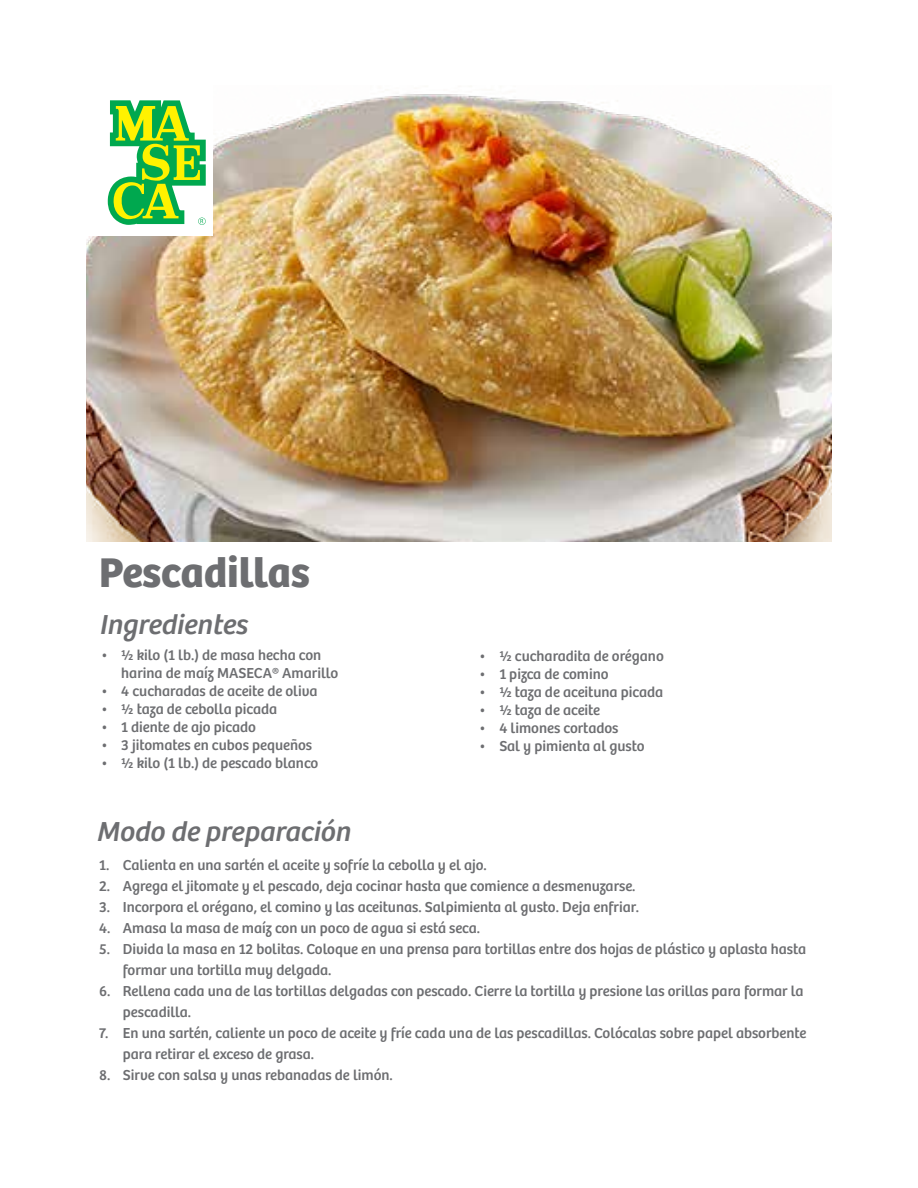
<style>
.page{position:relative;width:918px;height:1188px;background:#fff}
.page>*{position:absolute;margin:0;border:0;box-sizing:border-box;transform-origin:0 0}
.t1{font:700 43.05px "Bree";color:#6d6e71}
.t2{font:italic 28.5px "Bree";color:#6d6e71}
.t3{font:15px/21px "Bree";color:#6d6e71}
</style>
<div class="page">
<img style="left:86px;top:94px;width:745px;height:448px">
<div style="left:86px;top:85px;width:127px;height:151px;background:#fff"></div>
<svg style="left:107px;top:100px;width:99px;height:125px"></svg>
<h1 class="t1" style="left:99px;top:546px;width:212px">Pescadillas</h1>
<h2 class="t2" style="left:99px;top:608px;width:149px">Ingredientes</h2>
<p class="t3" style="left:121px;top:646px;width:218px;line-height:18px;text-indent:-21px">• ½ kilo (1 lb.) de masa hecha con harina de maíz MASECA® Amarillo</p>
<p class="t3" style="left:101px;top:681px;width:218px">• 4 cucharadas de aceite de oliva</p>
<p class="t3" style="left:101px;top:699px;width:178px">• ½ taza de cebolla picada</p>
<p class="t3" style="left:101px;top:717px;width:157px">• 1 diente de ajo picado</p>
<p class="t3" style="left:101px;top:735px;width:213px">• 3 jitomates en cubos pequeños</p>
<p class="t3" style="left:101px;top:753px;width:219px">• ½ kilo (1 lb.) de pescado blanco</p>
<h2 class="t2" style="left:96px;top:815px;width:255px">Modo de preparación</h2>
<p class="t3" style="left:479px;top:646px;width:187px">• ½ cucharadita de orégano</p>
<p class="t3" style="left:479px;top:664px;width:131px">• 1 pizca de comino</p>
<p class="t3" style="left:479px;top:682px;width:186px">• ½ taza de aceituna picada</p>
<p class="t3" style="left:479px;top:700px;width:123px">• ½ taza de aceite</p>
<p class="t3" style="left:479px;top:718px;width:141px">• 4 limones cortados</p>
<p class="t3" style="left:479px;top:736px;width:167px">• Sal y pimienta al gusto</p>
<p class="t3" style="left:99px;top:855px;width:389px">1. Calienta en una sartén el aceite y sofríe la cebolla y el ajo.</p>
<p class="t3" style="left:99px;top:876px;width:538px">2. Agrega el jitomate y el pescado, deja cocinar hasta que comience a desmenuzarse.</p>
<p class="t3" style="left:99px;top:897px;width:541px">3. Incorpora el orégano, el comino y las aceitunas. Salpimienta al gusto. Deja enfriar.</p>
<p class="t3" style="left:99px;top:918px;width:382px">4. Amasa la masa de maíz con un poco de agua si está seca.</p>
<p class="t3" style="left:123px;top:939px;width:685px;text-indent:-24px">5. Divida la masa en 12 bolitas. Coloque en una prensa para tortillas entre dos hojas de plástico y aplasta hasta formar una tortilla muy delgada.</p>
<p class="t3" style="left:123px;top:981px;width:682px;text-indent:-24px">6. Rellena cada una de las tortillas delgadas con pescado. Cierre la tortilla y presione las orillas para formar la pescadilla.</p>
<p class="t3" style="left:123px;top:1023px;width:685px;text-indent:-24px">7. En una sartén, caliente un poco de aceite y fríe cada una de las pescadillas. Colócalas sobre papel absorbente para retirar el exceso de grasa.</p>
<p class="t3" style="left:99px;top:1065px;width:295px">8. Sirve con salsa y unas rebanadas de limón.</p>
</div>
